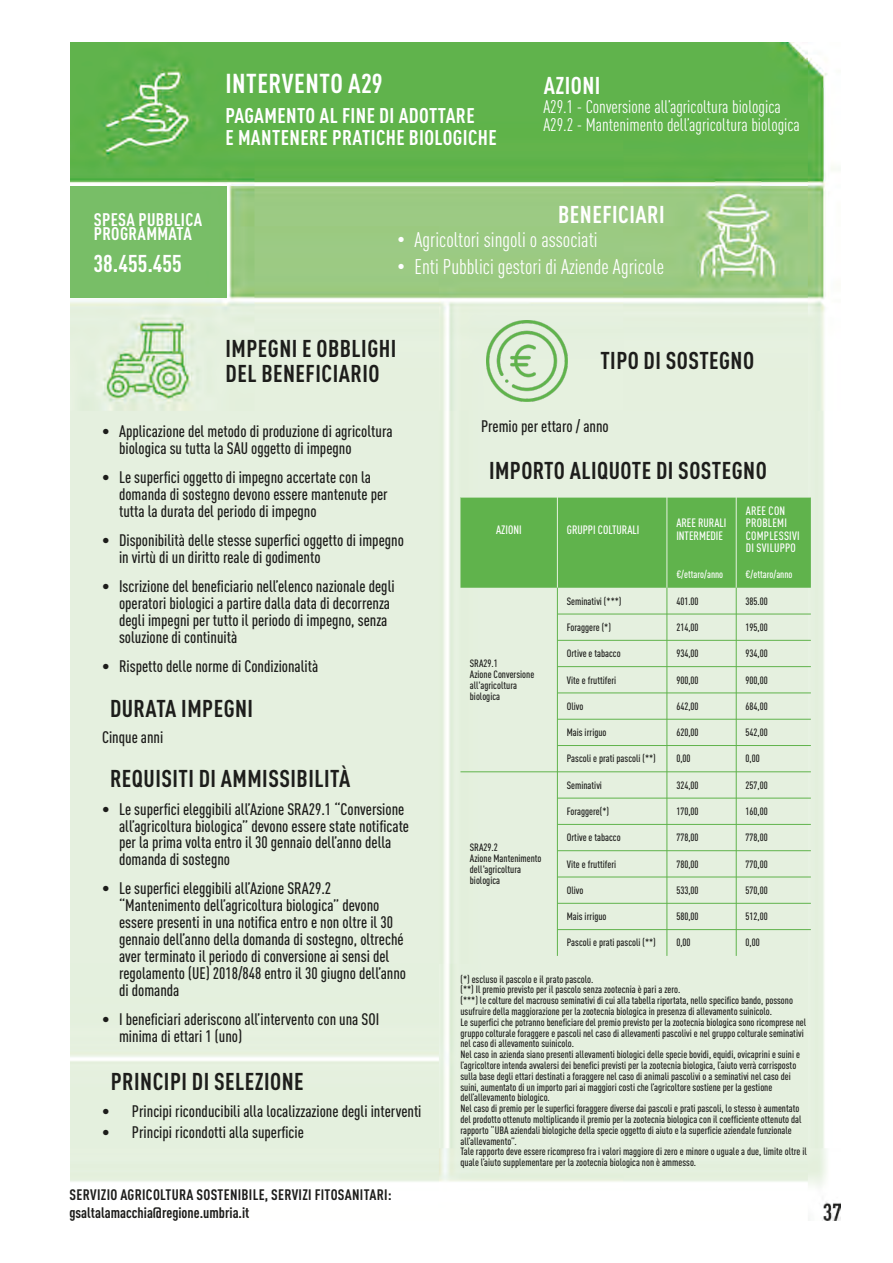
<style>
.page{position:relative;width:893px;height:1263px;background:#fff}
.page>*{position:absolute;margin:0;border:0;box-sizing:border-box;transform-origin:0 0}
.t1{font:700 condensed 27px "DIN Pro";letter-spacing:.02em;color:#fff}
.t2{font:700 condensed 24px/24.8px "DIN Pro";letter-spacing:.02em;color:#1d1d1b}
.t3{font:700 condensed 24px "DIN Pro";letter-spacing:.02em;color:#fff}
.t4{font:condensed 21px "DIN Pro";color:#fff}
.t5{font:700 condensed 21px/21.6px "DIN Pro";letter-spacing:.02em;color:#fff}
.t6{font:condensed 18px/18.5px "DIN Pro";color:#fff}
.t7{font:700 condensed 18px/14.7px "DIN Pro";letter-spacing:.02em;color:#fff}
.t8{font:500 condensed 16.5px/17px "DIN Pro";color:#1d1d1b}
.t9{font:700 condensed 15px/17.4px "DIN Pro";letter-spacing:.02em;color:#1d1d1b}
.t10{font:500 condensed 12px/12.3px "DIN Pro";color:#fff}
.t11{font:500 condensed 12px/12.3px "DIN Pro";letter-spacing:.02em;color:#fff}
.t12{font:500 condensed 10.5px/10.8px "DIN Pro";color:#1d1d1b}
.t13{font:500 condensed 10.5px "DIN Pro";color:#fff}
.s1{font-family:"Arial";font-stretch:normal}
</style>
<div class="page">
<img style="left:70px;top:43px;width:770px;height:1178px">
<img style="left:486px;top:320px;width:82px;height:82px">
<div style="left:460px;top:498px;width:351px;height:90px;background:#60b34c"></div>
<hr style="left:557px;top:497px;width:1px;height:91px;background:#e6f1df">
<hr style="left:666px;top:497px;width:1px;height:91px;background:#e6f1df">
<hr style="left:736px;top:497px;width:1px;height:91px;background:#e6f1df">
<hr style="left:557px;top:588px;width:1px;height:368px;background:#60b34c">
<hr style="left:666px;top:588px;width:1px;height:368px;background:#60b34c">
<hr style="left:736px;top:588px;width:1px;height:368px;background:#60b34c">
<hr style="left:460px;top:497px;width:351px;height:1px;background:#e6f1df">
<hr style="left:557px;top:614px;width:254px;height:1px;background:#60b34c">
<hr style="left:557px;top:640px;width:254px;height:1px;background:#60b34c">
<hr style="left:557px;top:666px;width:254px;height:1px;background:#60b34c">
<hr style="left:557px;top:692px;width:254px;height:1px;background:#60b34c">
<hr style="left:557px;top:719px;width:254px;height:1px;background:#60b34c">
<hr style="left:557px;top:745px;width:254px;height:1px;background:#60b34c">
<hr style="left:460px;top:771px;width:351px;height:1px;background:#60b34c">
<hr style="left:557px;top:798px;width:254px;height:1px;background:#60b34c">
<hr style="left:557px;top:824px;width:254px;height:1px;background:#60b34c">
<hr style="left:557px;top:850px;width:254px;height:1px;background:#60b34c">
<hr style="left:557px;top:877px;width:254px;height:1px;background:#60b34c">
<hr style="left:557px;top:903px;width:254px;height:1px;background:#60b34c">
<hr style="left:557px;top:929px;width:254px;height:1px;background:#60b34c">
<div style="left:70px;top:186px;width:156px;height:112px;background:#78be67"></div>
<h3 class="t7" style="left:94px;top:214px;width:110px">SPESA PUBBLICA<br>PROGRAMMATA</h3>
<h2 class="t3" style="left:94px;top:254px;width:90px">38.455.455</h2>
<h1 class="t1" style="left:225px;top:74px;width:159px">INTERVENTO A29</h1>
<h3 class="t5" style="left:225px;top:107px;width:273px">PAGAMENTO AL FINE DI ADOTTARE<br>E MANTENERE PRATICHE BIOLOGICHE</h3>
<h2 class="t3" style="left:544px;top:77px;width:58px">AZIONI</h2>
<h3 class="t6" style="left:543px;top:99px;width:258px">A29.1 - Conversione all’agricoltura biologica<br>A29.2 - Mantenimento dell’agricoltura biologica</h3>
<h2 class="t3" style="left:558px;top:206px;width:108px">BENEFICIARI</h2>
<h3 class="t4" style="left:397px;top:232px;width:202px"><span class="s1">•</span> Agricoltori singoli o associati</h3>
<h3 class="t4" style="left:397px;top:259px;width:268px"><span class="s1">•</span> Enti Pubblici gestori di Aziende Agricole</h3>
<h2 class="t2" style="left:226px;top:339px;width:172px">IMPEGNI E OBBLIGHI<br>DEL BENEFICIARIO</h2>
<h2 class="t2" style="left:600px;top:351px;width:155px">TIPO DI SOSTEGNO</h2>
<h3 class="t8" style="left:119px;top:424px;width:275px;text-indent:-17px">• Applicazione del metodo di produzione di agricoltura biologica su tutta la SAU oggetto di impegno</h3>
<h3 class="t8" style="left:119px;top:470px;width:270px;text-indent:-17px">• Le superfici oggetto di impegno accertate con la domanda di sostegno devono essere mantenute per tutta la durata del periodo di impegno</h3>
<h3 class="t8" style="left:119px;top:533px;width:286px;text-indent:-17px">• Disponibilità delle stesse superfici oggetto di impegno in virtù di un diritto reale di godimento</h3>
<h3 class="t8" style="left:119px;top:579px;width:277px;text-indent:-17px">• Iscrizione del beneficiario nell’elenco nazionale degli operatori biologici a partire dalla data di decorrenza degli impegni per tutto il periodo di impegno, senza soluzione di continuità</h3>
<h3 class="t8" style="left:102px;top:659px;width:218px">• Rispetto delle norme di Condizionalità</h3>
<h2 class="t2" style="left:110px;top:698px;width:145px">DURATA IMPEGNI</h2>
<h3 class="t8" style="left:102px;top:730px;width:63px">Cinque anni</h3>
<h2 class="t2" style="left:110px;top:768px;width:242px">REQUISITI DI AMMISSIBILITÀ</h2>
<h3 class="t8" style="left:119px;top:802px;width:292px;text-indent:-17px">• Le superfici eleggibili all’Azione SRA29.1 “Conversione all’agricoltura biologica” devono essere state notificate per la prima volta entro il 30 gennaio dell’anno della domanda di sostegno</h3>
<p class="t8" style="left:119px;top:882px;width:289px;text-indent:-17px">• Le superfici eleggibili all’Azione SRA29.2 “Mantenimento dell’agricoltura biologica” devono essere presenti in una notifica entro e non oltre il 30 gennaio dell’anno della domanda di sostegno, oltreché aver terminato il periodo di conversione ai sensi del regolamento (UE) 2018/848 entro il 30 giugno dell’anno di domanda</p>
<h3 class="t8" style="left:119px;top:1012px;width:262px;text-indent:-17px">• I beneficiari aderiscono all’intervento con una SOI minima di ettari 1 (uno)</h3>
<h2 class="t2" style="left:111px;top:1071px;width:194px">PRINCIPI DI SELEZIONE</h2>
<h3 class="t8" style="left:102px;top:1104px;width:321px">• Principi riconducibili alla localizzazione degli interventi</h3>
<h3 class="t8" style="left:102px;top:1125px;width:203px">• Principi ricondotti alla superficie</h3>
<h3 class="t9" style="left:69px;top:1187px;width:324px">SERVIZIO AGRICOLTURA SOSTENIBILE, SERVIZI FITOSANITARI: gsaltalamacchia@regione.umbria.it</h3>
<h3 class="t8" style="left:481px;top:419px;width:129px">Premio per ettaro / anno</h3>
<h2 class="t2" style="left:489px;top:460px;width:279px">IMPORTO ALIQUOTE DI SOSTEGNO</h2>
<p class="t10" style="left:496px;top:524px;width:27px">AZIONI</p>
<p class="t10" style="left:567px;top:524px;width:74px">GRUPPI COLTURALI</p>
<p class="t10" style="left:676px;top:518px;width:52px">AREE RURALI<br>INTERMEDIE</p>
<p class="t11" style="left:746px;top:506px;width:56px">AREE CON<br>PROBLEMI<br>COMPLESSIVI<br>DI SVILUPPO</p>
<p class="t12" style="left:470px;top:659px;width:66px">SRA29.1<br>Azione Conversione all'agricoltura biologica</p>
<p class="t12" style="left:470px;top:843px;width:73px">SRA29.2<br>Azione Mantenimento dell'agricoltura biologica</p>
<p class="t13" style="left:676px;top:571px;width:48px">€/ettaro/anno</p>
<p class="t13" style="left:746px;top:571px;width:48px">€/ettaro/anno</p>
<p class="t12" style="left:567px;top:596px;width:56px">Seminativi (***)</p>
<p class="t12" style="left:676px;top:596px;width:24px">401.00</p>
<p class="t12" style="left:746px;top:596px;width:24px">385.00</p>
<p class="t12" style="left:567px;top:623px;width:46px">Foraggere (*)</p>
<p class="t12" style="left:676px;top:623px;width:24px">214,00</p>
<p class="t12" style="left:746px;top:623px;width:24px">195,00</p>
<p class="t12" style="left:567px;top:649px;width:55px">Ortive e tabacco</p>
<p class="t12" style="left:676px;top:649px;width:24px">934,00</p>
<p class="t12" style="left:746px;top:649px;width:24px">934,00</p>
<p class="t12" style="left:567px;top:675px;width:51px">Vite e fruttiferi</p>
<p class="t12" style="left:676px;top:675px;width:24px">900,00</p>
<p class="t12" style="left:746px;top:675px;width:24px">900,00</p>
<p class="t12" style="left:567px;top:702px;width:18px">Olivo</p>
<p class="t12" style="left:676px;top:702px;width:24px">642,00</p>
<p class="t12" style="left:746px;top:702px;width:24px">684,00</p>
<p class="t12" style="left:567px;top:728px;width:41px">Mais irriguo</p>
<p class="t12" style="left:676px;top:728px;width:24px">620,00</p>
<p class="t12" style="left:746px;top:728px;width:24px">542,00</p>
<p class="t12" style="left:567px;top:754px;width:91px">Pascoli e prati pascoli (**)</p>
<p class="t12" style="left:676px;top:754px;width:16px">0,00</p>
<p class="t12" style="left:746px;top:754px;width:16px">0,00</p>
<p class="t12" style="left:567px;top:780px;width:37px">Seminativi</p>
<p class="t12" style="left:676px;top:780px;width:24px">324,00</p>
<p class="t12" style="left:746px;top:780px;width:24px">257,00</p>
<p class="t12" style="left:567px;top:807px;width:44px">Foraggere(*)</p>
<p class="t12" style="left:676px;top:807px;width:24px">170,00</p>
<p class="t12" style="left:746px;top:807px;width:24px">160,00</p>
<p class="t12" style="left:567px;top:833px;width:55px">Ortive e tabacco</p>
<p class="t12" style="left:676px;top:833px;width:24px">778,00</p>
<p class="t12" style="left:746px;top:833px;width:24px">778,00</p>
<p class="t12" style="left:567px;top:859px;width:51px">Vite e fruttiferi</p>
<p class="t12" style="left:676px;top:859px;width:24px">780,00</p>
<p class="t12" style="left:746px;top:859px;width:24px">770,00</p>
<p class="t12" style="left:567px;top:886px;width:18px">Olivo</p>
<p class="t12" style="left:676px;top:886px;width:24px">533,00</p>
<p class="t12" style="left:746px;top:886px;width:24px">570,00</p>
<p class="t12" style="left:567px;top:912px;width:41px">Mais irriguo</p>
<p class="t12" style="left:676px;top:912px;width:24px">580,00</p>
<p class="t12" style="left:746px;top:912px;width:24px">512,00</p>
<p class="t12" style="left:567px;top:938px;width:91px">Pascoli e prati pascoli (**)</p>
<p class="t12" style="left:676px;top:938px;width:16px">0,00</p>
<p class="t12" style="left:746px;top:938px;width:16px">0,00</p>
<p class="t12" style="left:460px;top:974px;width:348px">(*) escluso il pascolo e il prato pascolo.<br>(**) Il premio previsto per il pascolo senza zootecnia è pari a zero.<br>(***) le colture del macrouso seminativi di cui alla tabella riportata, nello specifico bando, possono usufruire della maggiorazione per la zootecnia biologica in presenza di allevamento suinicolo.<br>Le superfici che potranno beneficiare del premio previsto per la zootecnia biologica sono ricomprese nel gruppo colturale foraggere e pascoli nel caso di allevamenti pascolivi e nel gruppo colturale seminativi nel caso di allevamento suinicolo.<br>Nel caso in azienda siano presenti allevamenti biologici delle specie bovidi, equidi, ovicaprini e suini e l’agricoltore intenda avvalersi dei benefici previsti per la zootecnia biologica, l’aiuto verrà corrisposto sulla base degli ettari destinati a foraggere nel caso di animali pascolivi o a seminativi nel caso dei suini, aumentato di un importo pari ai maggiori costi che l’agricoltore sostiene per la gestione dell’allevamento biologico.<br>Nel caso di premio per le superfici foraggere diverse dai pascoli e prati pascoli, lo stesso è aumentato del prodotto ottenuto moltiplicando il premio per la zootecnia biologica con il coefficiente ottenuto dal rapporto “UBA aziendali biologiche della specie oggetto di aiuto e la superficie aziendale funzionale all’allevamento”.<br>Tale rapporto deve essere ricompreso fra i valori maggiore di zero e minore o uguale a due, limite oltre il quale l’aiuto supplementare per la zootecnia biologica non è ammesso.</p>
</div>
